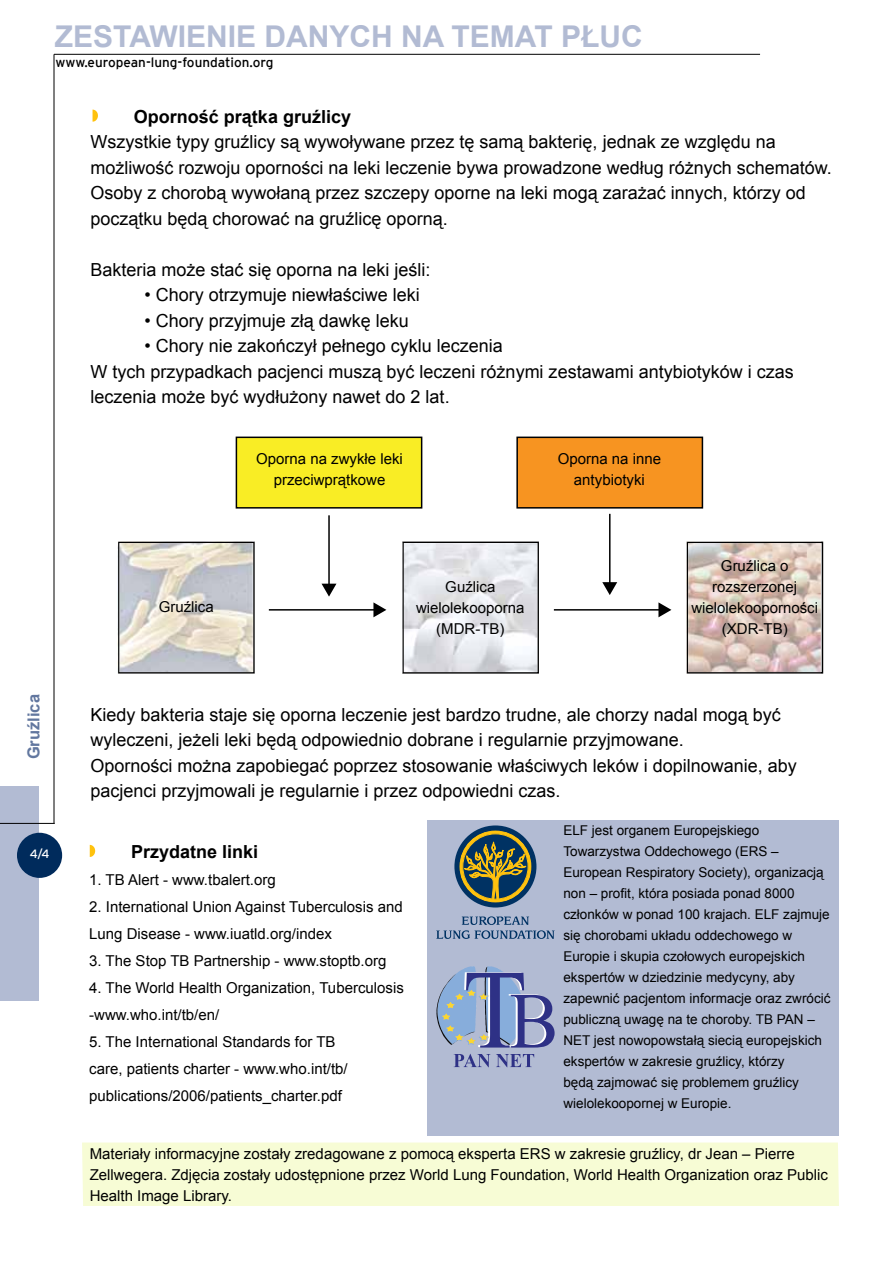
<style>
.page{position:relative;width:893px;height:1263px;background:#fff}
.page>*{position:absolute;margin:0;border:0;box-sizing:border-box;transform-origin:0 0}
.t1{font:700 30px "Arial";color:#b2bbd3}
.t2{font:18px/25.5px "Arial";color:#000}
.t3{font:700 18px "Arial";color:#000}
.t4{font:700 16.5px "Arial";color:#62779f}
.t5{font:15px/21px "Arial";color:#000;text-align:center}
.t6{font:13.5px/21px "Arial";color:#000}
.t7{font:13.5px "Interstate";color:#000}
.t8{font:12px "Interstate";color:#fff}
</style>
<div class="page">
<div style="left:0;top:786px;width:38px;height:214px;background:#b2bbd3"></div>
<div style="left:17px;top:833px;width:45px;height:45px;background:#002b5c;border-radius:50%"></div>
<hr style="left:54px;top:54px;width:1px;height:769px;background:#000">
<hr style="left:54px;top:54px;width:706px;height:1px;background:#000">
<hr style="left:0;top:823px;width:55px;height:1px;background:#000">
<div style="left:428px;top:821px;width:411px;height:315px;background:#b2bbd3"></div>
<div style="left:82px;top:1142px;width:757px;height:64px;background:#f7fcd5"></div>
<svg style="left:454px;top:825px;width:82px;height:82px"></svg>
<svg style="left:436px;top:916px;width:119px;height:23px"></svg>
<svg style="left:460px;top:831px;width:71px;height:71px;background:#656e4d"></svg>
<svg style="left:436px;top:966px;width:88px;height:79px"></svg>
<img style="left:454px;top:1054px;width:80px;height:13px">
<img style="left:524px;top:995px;width:31px;height:52px">
<img style="left:464px;top:972px;width:58px;height:73px">
<img style="left:466px;top:973px;width:58px;height:74px">
<img style="left:686px;top:541px;width:135px;height:133px">
<div style="left:517px;top:437px;width:185px;height:71px;background:#f79421"></div>
<div style="left:516px;top:437px;width:187px;height:72px;border:2px solid #000"></div>
<hr style="left:554px;top:609px;width:107px;height:2px;background:#000">
<svg style="left:658px;top:602px;width:13px;height:15px"></svg>
<svg style="left:118px;top:436px;width:421px;height:238px"></svg>
<hr style="left:609px;top:514px;width:1px;height:73px;background:#000">
<svg style="left:602px;top:582px;width:15px;height:13px"></svg>
<svg style="left:93px;top:110px;width:5px;height:12px"></svg>
<svg style="left:90px;top:845px;width:5px;height:12px"></svg>
<h1 class="t1" style="left:55px;top:17px;width:589px">ZESTAWIENIE DANYCH NA TEMAT PŁUC</h1>
<p class="t7" style="left:56px;top:54px;width:219px">www.european-lung-foundation.org</p>
<p class="t3" style="left:134px;top:104px;width:219px">Oporność prątka gruźlicy</p>
<p class="t2" style="left:90px;top:129px;width:743px">Wszystkie typy gruźlicy są wywoływane przez tę samą bakterię, jednak ze względu na możliwość rozwoju oporności na leki leczenie bywa prowadzone według różnych schematów.<br>Osoby z chorobą wywołaną przez szczepy oporne na leki mogą zarażać innych, którzy od początku będą chorować na gruźlicę oporną.</p>
<p class="t2" style="left:90px;top:257px;width:342px">Bakteria może stać się oporna na leki jeśli:</p>
<p class="t2" style="left:144px;top:282px;width:277px">• Chory otrzymuje niewłaściwe leki</p>
<p class="t2" style="left:144px;top:308px;width:266px">• Chory przyjmuje złą dawkę leku</p>
<p class="t2" style="left:90px;top:333px;width:705px;text-indent:54px">• Chory nie zakończył pełnego cyklu leczenia<br>W tych przypadkach pacjenci muszą być leczeni różnymi zestawami antybiotyków i czas leczenia może być wydłużony nawet do 2 lat.</p>
<p class="t4" style="left:23px;top:759px;width:67px;rotate:-90deg">Gruźlica</p>
<p class="t8" style="left:30px;top:846px;width:21px">4/4</p>
<p class="t5" style="left:159px;top:596px;width:57px">Gruźlica</p>
<p class="t5" style="left:256px;top:449px;width:148px">Oporna na zwykłe leki przeciwprątkowe</p>
<p class="t5" style="left:416px;top:577px;width:110px">Guźlica wielolekooporna (MDR-TB)</p>
<p class="t5" style="left:558px;top:449px;width:105px">Oporna na inne antybiotyki</p>
<p class="t5" style="left:691px;top:556px;width:128px">Gruźlica o rozszerzonej wielolekooporności (XDR-TB)</p>
<p class="t2" style="left:90px;top:702px;width:708px">Kiedy bakteria staje się oporna leczenie jest bardzo trudne, ale chorzy nadal mogą być wyleczeni, jeżeli leki będą odpowiednio dobrane i regularnie przyjmowane.<br>Oporności można zapobiegać poprzez stosowanie właściwych leków i dopilnowanie, aby pacjenci przyjmowali je regularnie i przez odpowiedni czas.</p>
<p class="t6" style="left:563px;top:820px;width:269px">ELF jest organem Europejskiego Towarzystwa Oddechowego (ERS – European Respiratory Society), organizacją non – profit, która posiada ponad 8000 członków w ponad 100 krajach. ELF zajmuje się chorobami układu oddechowego w Europie i skupia czołowych europejskich ekspertów w dziedzinie medycyny, aby zapewnić pacjentom informacje oraz zwrócić publiczną uwagę na te choroby. TB PAN – NET jest nowopowstałą siecią europejskich ekspertów w zakresie gruźlicy, którzy<br>będą zajmować się problemem gruźlicy wielolekoopornej w Europie.</p>
<p class="t5" style="left:90px;top:1143px;width:740px;text-align:left">Materiały informacyjne zostały zredagowane z pomocą eksperta ERS w zakresie gruźlicy, dr Jean – Pierre<br>Zellwegera. Zdjęcia zostały udostępnione przez World Lung Foundation, World Health Organization oraz Public<br>Health Image Library.</p>
<p class="t3" style="left:131px;top:840px;width:129px">Przydatne linki</p>
<p class="t5" style="left:89px;top:870px;width:188px">1. TB Alert - www.tbalert.org</p>
<p class="t5" style="left:89px;top:894px;width:315px;line-height:27px;text-align:left">2. International Union Against Tuberculosis and<br>Lung Disease - www.iuatld.org/index</p>
<p class="t5" style="left:89px;top:951px;width:299px">3. The Stop TB Partnership - www.stoptb.org</p>
<p class="t5" style="left:89px;top:978px;width:316px">4. The World Health Organization, Tuberculosis</p>
<p class="t5" style="left:89px;top:1005px;width:132px">- www.who.int/tb/en/</p>
<p class="t5" style="left:89px;top:1029px;width:260px;line-height:27px;text-align:left">5. The International Standards for TB care, patients charter - www.who.int/tb/ publications/ 2006/patients_charter.pdf</p>
</div>
